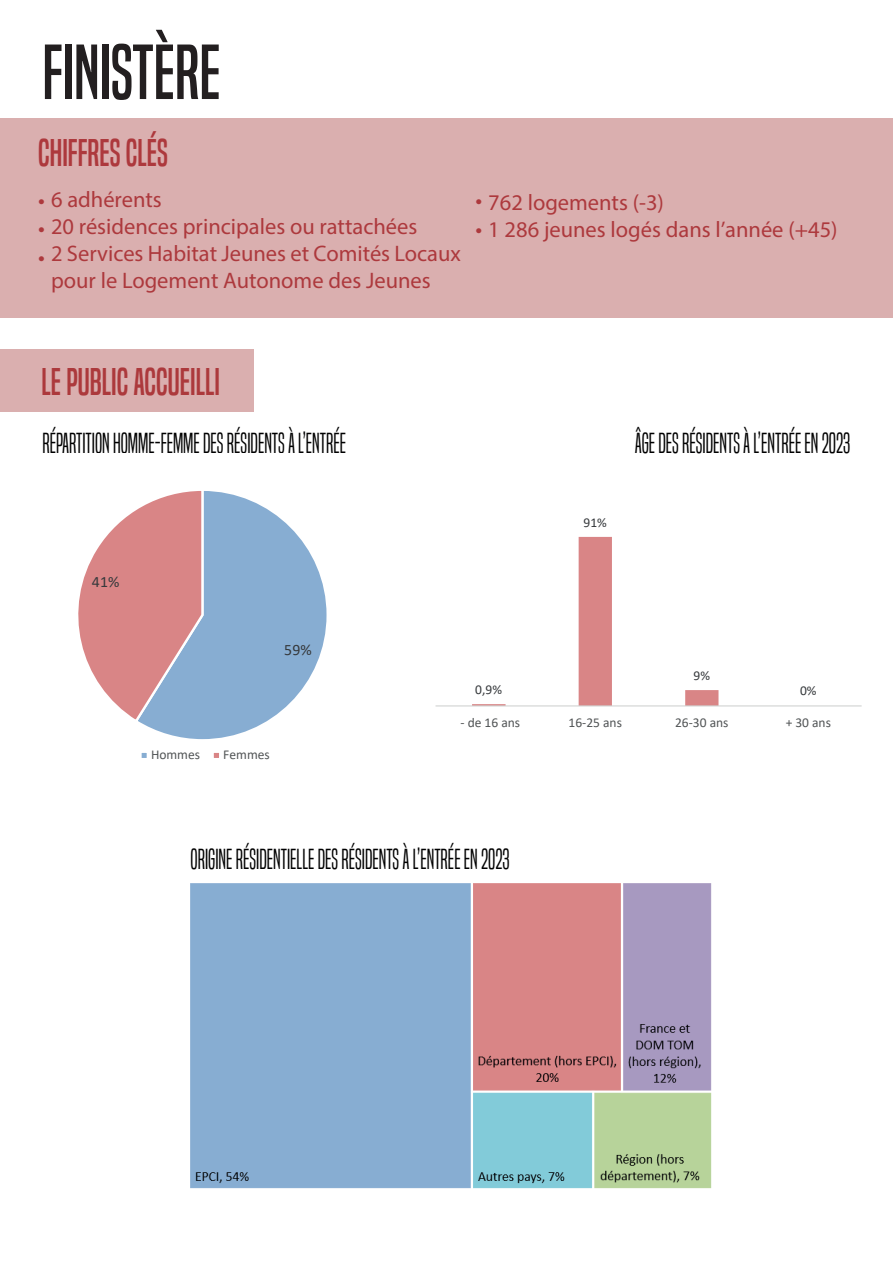
<style>
.page{position:relative;width:893px;height:1263px;background:#fff}
.page>*{position:absolute;margin:0;border:0;box-sizing:border-box;transform-origin:0 0}
.t1{font:72px "Built Titling Rg";color:#231f20}
.t2{font:36px "Built Titling Rg";color:#ac393c}
.t3{font:36px "Built Titling Rg";color:#ad393d}
.t4{font:27px "Built Titling Lt";color:#000001}
.t5{font:24px/28.8px "Myriad Pro";color:#ad393d}
.t6{font:22.5px/27px "Myriad Pro";color:#ad393d}
.t7{font:15.9px "Calibri";color:#36393c}
.t8{font:13.5px "Calibri";color:#515455}
.t9{font:13.5px "Calibri";color:#36393c}
.s1{font-size:24px}
</style>
<div class="page">
<div style="left:0;top:349px;width:254px;height:63px;background:#daafaf"></div>
<div style="left:0;top:118px;width:893px;height:200px;background:#daafaf"></div>
<svg style="left:143px;top:491px;width:184px;height:249px"></svg>
<svg style="left:78px;top:491px;width:127px;height:233px"></svg>
<div style="left:139px;top:750px;width:10px;height:10px;background:#87add2;border:2px solid #fff"></div>
<div style="left:211px;top:750px;width:10px;height:10px;background:#d98586;border:2px solid #fff"></div>
<svg style="left:472px;top:537px;width:246px;height:168px"></svg>
<hr style="left:435px;top:705px;width:427px;height:1px;background:#cfd1d0">
<img style="left:190px;top:883px;width:522px;height:306px">
<h1 class="t1" style="left:43px;top:30px;width:180px">FINISTÈRE</h1>
<h2 class="t3" style="left:38px;top:132px;width:131px">CHIFFRES CLÉS</h2>
<p class="t6" style="left:38px;top:186px;width:125px"><span class="s1">•</span> 6 adhérents</p>
<p class="t5" style="left:38px;top:214px;width:8px">• •</p>
<p class="t6" style="left:51px;top:213px;width:411px">20 résidences principales ou rattachées<br>2 Services Habitat Jeunes et Comités Locaux pour le Logement Autonome des Jeunes</p>
<p class="t6" style="left:476px;top:189px;width:190px"><span class="s1">•</span> 762 logements (-3)</p>
<p class="t6" style="left:476px;top:216px;width:364px"><span class="s1">•</span> 1 286 jeunes logés dans l’année (+45)</p>
<h2 class="t2" style="left:42px;top:360px;width:180px">LE PUBLIC ACCUEILLI</h2>
<p class="t4" style="left:43px;top:427px;width:305px">RÉPARTITION HOMME-FEMME DES RÉSIDENTS À L’ENTRÉE</p>
<p class="t4" style="left:635px;top:427px;width:217px">ÂGE DES RÉSIDENTS À L’ENTRÉE EN 2023</p>
<p class="t7" style="left:92px;top:571px;width:29px">41%</p>
<p class="t7" style="left:284px;top:638px;width:29px">59%</p>
<p class="t8" style="left:151px;top:745px;width:51px">Hommes</p>
<p class="t8" style="left:223px;top:745px;width:48px">Femmes</p>
<p class="t9" style="left:475px;top:680px;width:28px">0,9%</p>
<p class="t9" style="left:584px;top:513px;width:25px">91%</p>
<p class="t9" style="left:693px;top:666px;width:18px">9%</p>
<p class="t9" style="left:800px;top:682px;width:18px">0%</p>
<p class="t8" style="left:460px;top:713px;width:61px">- de 16 ans</p>
<p class="t8" style="left:569px;top:713px;width:55px">16-25 ans</p>
<p class="t8" style="left:675px;top:713px;width:55px">26-30 ans</p>
<p class="t8" style="left:786px;top:713px;width:47px">+ 30 ans</p>
<p class="t4" style="left:191px;top:843px;width:321px">ORIGINE RÉSIDENTIELLE DES RÉSIDENTS À L’ENTRÉE EN 2023</p>
</div>
